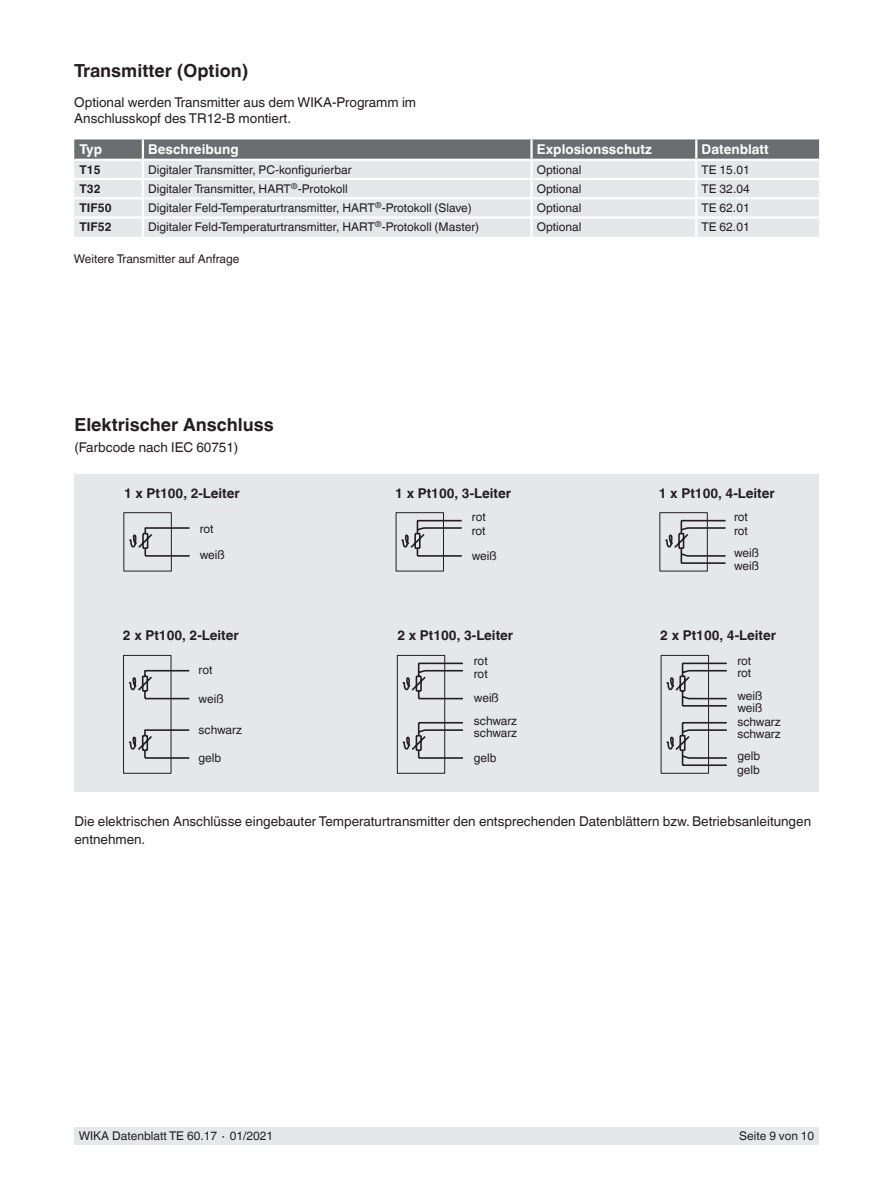
<style>
.page{position:relative;width:893px;height:1188px;background:#fff}
.page>*{position:absolute;margin:0;border:0;box-sizing:border-box;transform-origin:0 0}
.t1{font:700 18px "Helvetica World";color:#231f20}
.t2{font:13.5px/18px "Helvetica World";color:#231f20}
.t3{font:700 13.5px "Helvetica World";color:#231f20}
.t4{font:700 13.5px "Helvetica World";color:#fff}
.t5{font:12px/13px "Helvetica World";color:#231f20}
.t6{font:700 12px "Helvetica World";color:#231f20}
</style>
<div class="page">
<div style="left:74px;top:1128px;width:745px;height:17px;background:#e6e7e9"></div>
<div style="left:74px;top:474px;width:745px;height:318px;background:#e6e7e9"></div>
<svg style="left:123px;top:654px;width:586px;height:120px"></svg>
<svg style="left:127px;top:662px;width:600px;height:105px"></svg>
<svg style="left:123px;top:512px;width:603px;height:60px"></svg>
<svg style="left:74px;top:139px;width:745px;height:98px;background:#d0d1d3"></svg>
<h1 class="t1" style="left:74px;top:60px;width:176px">Transmitter (Option)</h1>
<p class="t2" style="left:74px;top:94px;width:343px;line-height:16.5px">Optional werden Transmitter aus dem WIKA-Programm im<br>Anschlusskopf des TR12-B montiert.</p>
<p class="t4" style="left:80px;top:142px;width:24px">Typ</p>
<p class="t4" style="left:148px;top:142px;width:92px">Beschreibung</p>
<p class="t4" style="left:537px;top:142px;width:117px">Explosionsschutz</p>
<p class="t4" style="left:702px;top:142px;width:68px">Datenblatt</p>
<p class="t6" style="left:80px;top:163px;width:23px">T15</p>
<p class="t5" style="left:148px;top:163px;width:205px">Digitaler Transmitter, PC-konfigurierbar</p>
<p class="t5" style="left:537px;top:163px;width:46px">Optional</p>
<p class="t5" style="left:702px;top:163px;width:50px">TE 15.01</p>
<p class="t6" style="left:80px;top:182px;width:23px">T32</p>
<p class="t5" style="left:148px;top:182px;width:201px">Digitaler Transmitter, HART<sup>®</sup>-Protokoll</p>
<p class="t5" style="left:537px;top:182px;width:46px">Optional</p>
<p class="t5" style="left:702px;top:182px;width:50px">TE 32.04</p>
<p class="t6" style="left:80px;top:201px;width:34px">TIF50</p>
<p class="t5" style="left:148px;top:202px;width:325px">Digitaler Feld-Temperaturtransmitter, HART<sup>®</sup>-Protokoll (Slave)</p>
<p class="t5" style="left:537px;top:202px;width:46px">Optional</p>
<p class="t5" style="left:702px;top:202px;width:50px">TE 62.01</p>
<p class="t6" style="left:80px;top:220px;width:34px">TIF52</p>
<p class="t5" style="left:148px;top:221px;width:333px">Digitaler Feld-Temperaturtransmitter, HART<sup>®</sup>-Protokoll (Master)</p>
<p class="t5" style="left:537px;top:221px;width:46px">Optional</p>
<p class="t5" style="left:702px;top:221px;width:50px">TE 62.01</p>
<p class="t5" style="left:74px;top:252px;width:167px">Weitere Transmitter auf Anfrage</p>
<h1 class="t1" style="left:74px;top:414px;width:201px">Elektrischer Anschluss</h1>
<p class="t2" style="left:74px;top:438px;width:166px">(Farbcode nach IEC 60751)</p>
<p class="t3" style="left:124px;top:485px;width:117px">1 x Pt100, 2-Leiter</p>
<p class="t3" style="left:395px;top:485px;width:117px">1 x Pt100, 3-Leiter</p>
<p class="t3" style="left:659px;top:485px;width:117px">1 x Pt100, 4-Leiter</p>
<p class="t5" style="left:200px;top:522px;width:15px">rot</p>
<p class="t5" style="left:472px;top:510px;width:15px;line-height:14.1px">rot rot</p>
<p class="t5" style="left:734px;top:510px;width:15px">rot</p>
<p class="t5" style="left:734px;top:524px;width:15px">rot</p>
<p class="t5" style="left:200px;top:548px;width:27px">weiß</p>
<p class="t5" style="left:472px;top:549px;width:27px">weiß</p>
<p class="t5" style="left:734px;top:547px;width:27px">weiß weiß</p>
<p class="t3" style="left:123px;top:627px;width:117px">2 x Pt100, 2-Leiter</p>
<p class="t3" style="left:397px;top:627px;width:117px">2 x Pt100, 3-Leiter</p>
<p class="t3" style="left:660px;top:627px;width:117px">2 x Pt100, 4-Leiter</p>
<p class="t5" style="left:199px;top:664px;width:15px">rot</p>
<p class="t5" style="left:474px;top:692px;width:27px">weiß</p>
<p class="t5" style="left:474px;top:655px;width:15px">rot</p>
<p class="t5" style="left:737px;top:655px;width:15px">rot</p>
<p class="t5" style="left:737px;top:666px;width:15px">rot</p>
<p class="t5" style="left:474px;top:667px;width:15px">rot</p>
<p class="t5" style="left:737px;top:684px;width:45px;line-height:25.5px">weiß schwarz</p>
<p class="t5" style="left:737px;top:763px;width:24px">gelb</p>
<p class="t5" style="left:199px;top:693px;width:27px">weiß</p>
<p class="t5" style="left:737px;top:701px;width:27px">weiß</p>
<p class="t5" style="left:737px;top:749px;width:24px">gelb</p>
<p class="t5" style="left:474px;top:714px;width:45px">schwarz</p>
<p class="t5" style="left:199px;top:723px;width:45px">schwarz</p>
<p class="t5" style="left:474px;top:726px;width:45px">schwarz</p>
<p class="t5" style="left:737px;top:727px;width:45px">schwarz</p>
<p class="t5" style="left:199px;top:751px;width:24px">gelb</p>
<p class="t5" style="left:474px;top:751px;width:24px">gelb</p>
<p class="t2" style="left:74px;top:812px;width:738px">Die elektrischen Anschlüsse eingebauter Temperaturtransmitter den entsprechenden Datenblättern bzw. Betriebsanleitungen entnehmen.</p>
<p class="t5" style="left:79px;top:1130px;width:196px">WIKA Datenblatt TE 60.17 ∙ 01/2021</p>
<p class="t5" style="left:739px;top:1130px;width:77px">Seite 9 von 10</p>
</div>
